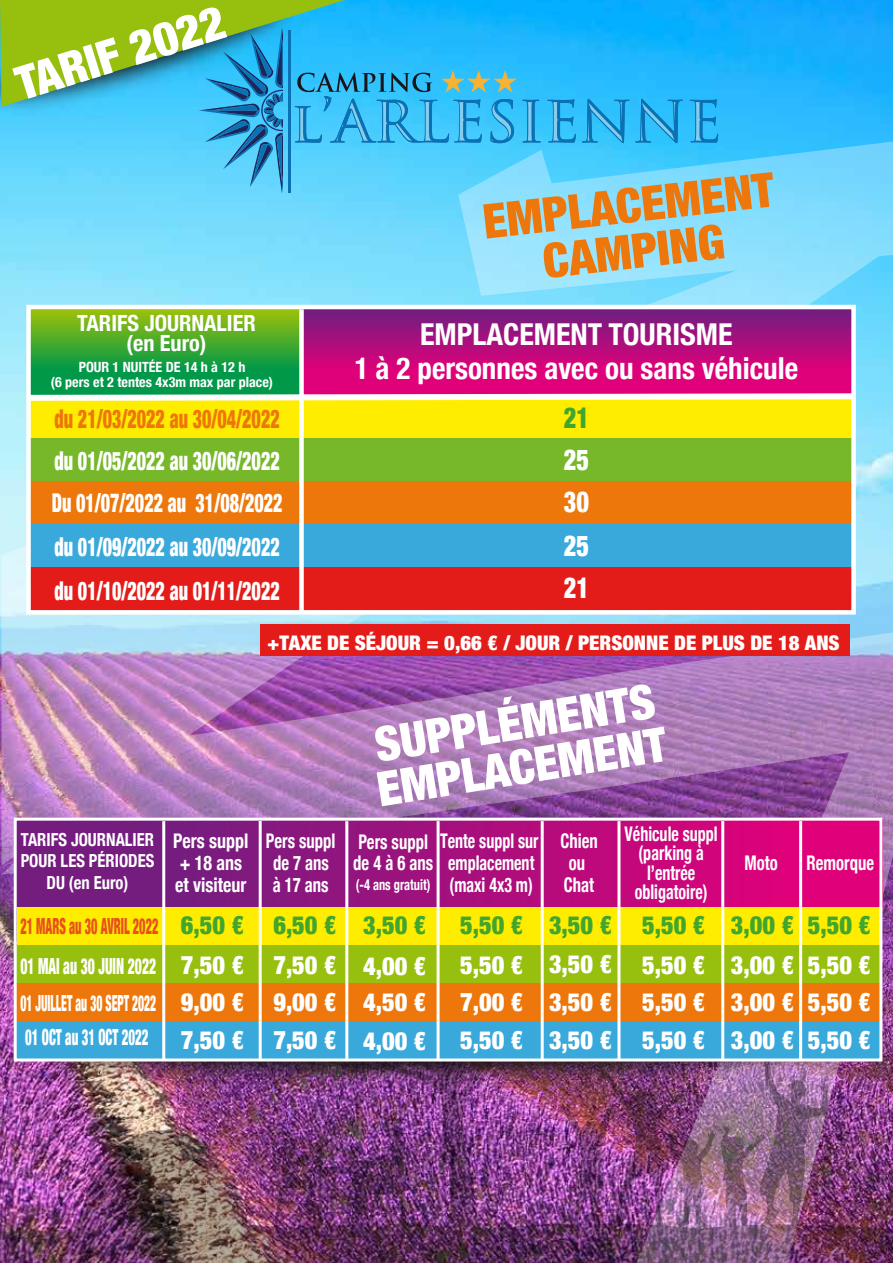
<style>
.page{position:relative;width:893px;height:1263px;background:#fff}
.page>*{position:absolute;margin:0;border:0;box-sizing:border-box;transform-origin:0 0}
.t1{font:900 condensed 48px/44.4px "Helvetica Neue";color:#fff}
.t2{font:900 condensed 48px/45.9px "Helvetica Neue";color:#ee770b;text-align:center}
.t3{font:900 condensed 46.8px "Helvetica Neue";color:#fff}
.t4{font:700 condensed 30.3px "Helvetica Neue";color:#fff;scale:.96 1}
.t5{font:700 condensed 30.15px "Helvetica Neue";color:#fff}
.t6{font:900 condensed 29.1px/43px "Helvetica Neue";color:#fff;text-align:justify;scale:.83 1}
.t7{font:900 condensed 29.1px "Helvetica Neue";color:#41a62b;scale:.83 1}
.t8{font:900 condensed 25.95px/43.5px "Helvetica Neue";color:#fff;text-align:justify;scale:.7 1}
.t9{font:900 condensed 25.95px "Helvetica Neue";color:#ee770b;scale:.7 1}
.t10{font:900 condensed 25.35px/38.1px "Helvetica Neue";color:#fff;scale:.96 1}
.t11{font:900 condensed 25.35px "Helvetica Neue";color:#41a62b;scale:.96 1}
.t12{font:700 condensed 22.35px/20.4px "Helvetica Neue";color:#fff;text-align:center}
.t13{font:900 condensed 22.2px/37px "Helvetica Neue";color:#fff;scale:.61 1}
.t14{font:900 condensed 22.2px "Helvetica Neue";color:#e8511e;scale:.55 1}
.t15{font:900 condensed 22.2px "Helvetica Neue";color:#fff;scale:.58 1}
.t16{font:700 condensed 20.25px/19.5px "Helvetica Neue";color:#fff;text-align:center;scale:.79 1}
.t17{font:700 condensed 20.25px/21.6px "Helvetica Neue";color:#fff;scale:.82 1}
.t18{font:700 condensed 20.25px/21.6px "Helvetica Neue";color:#fff;scale:.89 1}
.t19{font:900 condensed 20.1px "Helvetica Neue";color:#fff}
.t20{font:700 condensed 18px/21.6px "Helvetica Neue";color:#fff;text-align:center;scale:.92 1}
.t21{font:700 condensed 15.15px "Helvetica Neue";color:#fff;scale:.82 1}
.t22{font:700 condensed 14.1px/15px "Helvetica Neue";color:#fff;text-align:center}
</style>
<div class="page">
<img style="left:0;top:0;width:893px;height:1263px">
<img style="left:2px;top:245px;width:891px;height:620px">
<svg style="left:458px;top:141px;width:435px;height:155px;background:#80dcfd"></svg>
<svg style="left:636px;top:643px;width:257px;height:620px;background:#a26fb1"></svg>
<img style="left:1px;top:971px;width:891px;height:292px">
<div style="left:29px;top:398px;width:825px;height:40px;background:#ffed00"></div>
<svg style="left:582px;top:99px;width:47px;height:44px;background:#2cace7"></svg>
<svg style="left:635px;top:99px;width:48px;height:44px;background:#29abe8"></svg>
<svg style="left:690px;top:99px;width:28px;height:180px;background:#66cef7"></svg>
<svg style="left:0;top:0;width:576px;height:195px;background:#4dbdca"></svg>
<hr style="left:288px;top:30px;width:3px;height:163px;background:#0a72b4">
<svg style="left:31px;top:310px;width:268px;height:80px;background:#3aa731"></svg>
<svg style="left:304px;top:310px;width:547px;height:80px;background:#b50b7b"></svg>
<div style="left:28px;top:438px;width:826px;height:43px;background:#76b82a"></div>
<div style="left:28px;top:481px;width:826px;height:43px;background:#ee770b"></div>
<div style="left:28px;top:524px;width:826px;height:44px;background:#39a9dc"></div>
<div style="left:28px;top:567px;width:826px;height:44px;background:#e31c19"></div>
<div style="left:26px;top:305px;width:830px;height:310px;border:4px solid #fff"></div>
<div style="left:299px;top:309px;width:5px;height:305px;background:#fff"></div>
<svg style="left:24px;top:390px;width:836px;height:14px"></svg>
<div style="left:17px;top:906px;width:864px;height:39px;background:#ffed00"></div>
<div style="left:15px;top:819px;width:868px;height:88px;background:linear-gradient(to right,#632280,#e8007a)"></div>
<div style="left:15px;top:945px;width:867px;height:38px;background:#97bf0d"></div>
<div style="left:15px;top:983px;width:867px;height:39px;background:#ee770b"></div>
<div style="left:15px;top:1022px;width:867px;height:38px;background:#39a9dc"></div>
<hr style="left:162px;top:821px;width:3px;height:239px;background:#fff">
<div style="left:14px;top:818px;width:868px;height:243px;border:3px solid #fff"></div>
<hr style="left:617px;top:821px;width:3px;height:239px;background:#fff">
<hr style="left:721px;top:821px;width:3px;height:239px;background:#fff">
<hr style="left:259px;top:821px;width:3px;height:239px;background:#fff">
<hr style="left:345px;top:821px;width:3px;height:239px;background:#fff">
<hr style="left:541px;top:821px;width:3px;height:239px;background:#fff">
<hr style="left:799px;top:821px;width:3px;height:239px;background:#fff">
<hr style="left:437px;top:821px;width:3px;height:239px;background:#fff">
<div style="left:260px;top:624px;width:590px;height:32px;background:#e31c19"></div>
<h2 class="t3" style="left:6px;top:47px;width:218px;rotate:-17deg">TARIF 2022</h2>
<p class="t12" style="left:77px;top:311px;width:180px">TARIFS JOURNALIER (en Euro)</p>
<p class="t22" style="left:51px;top:358px;width:224px">POUR 1 NUITÉE DE 14 h à 12 h<br>(6 pers et 2 tentes 4x3m max par place)</p>
<h1 class="t2" style="left:480px;top:195px;width:294px;rotate:-6deg">EMPLACEMENT<br>CAMPING</h1>
<p class="t5" style="left:420px;top:309px;width:314px">EMPLACEMENT TOURISME</p>
<p class="t4" style="left:355px;top:343px;width:463px">1 à 2 personnes avec ou sans véhicule</p>
<p class="t7" style="left:564px;top:394px;width:32px">21</p>
<p class="t9" style="left:55px;top:398px;width:323px">du 21/03/2022 au 30/04/2022</p>
<p class="t8" style="left:52px;top:437px;width:331px">du 01/05/2022 au 30/06/2022<br>Du 01/07/2022 au 31/08/2022 du 01/09/2022 au 30/09/2022 du 01/10/2022 au 01/11/2022</p>
<p class="t6" style="left:564px;top:436px;width:32px">25</p>
<p class="t6" style="left:564px;top:479px;width:32px">30<br>25<br>21</p>
<p class="t19" style="left:267px;top:626px;width:574px">+TAXE DE SÉJOUR = 0,66 € / JOUR / PERSONNE DE PLUS DE 18 ANS</p>
<h1 class="t1" style="left:366px;top:721px;width:294px;rotate:-9deg">SUPPLÉMENTS<br>EMPLACEMENT</h1>
<p class="t18" style="left:173px;top:829px;width:86px">Pers suppl + 18 ans et visiteur</p>
<p class="t16" style="left:440px;top:829px;width:126px;line-height:21.6px">Tente suppl sur emplacement (maxi 4x3 m)</p>
<p class="t16" style="left:625px;top:822px;width:119px">Véhicule suppl (parking à l’entrée obligatoire)</p>
<p class="t20" style="left:21px;top:827px;width:147px">TARIFS JOURNALIER<br>POUR LES PÉRIODES<br>DU (en Euro)</p>
<p class="t17" style="left:266px;top:829px;width:86px;text-align:center">Pers suppl de 7 ans<br>à 17 ans</p>
<p class="t17" style="left:560px;top:829px;width:47px">Chien ou<br>Chat</p>
<p class="t17" style="left:353px;top:829px;width:99px">Pers suppl de 4 à 6 ans</p>
<p class="t21" style="left:356px;top:872px;width:93px">(-4 ans gratuit)</p>
<p class="t14" style="left:20px;top:908px;width:252px">21 MARS au 30 AVRIL 2022</p>
<p class="t13" style="left:20px;top:946px;width:224px">01 MAI au 30 JUIN 2022<br>01 JUILLET au 30 SEPT 2022</p>
<p class="t15" style="left:25px;top:1019px;width:214px">01 OCT au 31 OCT 2022</p>
<p class="t11" style="left:181px;top:904px;width:67px">6,50 €</p>
<p class="t10" style="left:181px;top:945px;width:67px;line-height:37.5px;text-align:justify">7,50 € 9,00 € 7,50 €</p>
<p class="t11" style="left:273px;top:904px;width:67px">6,50 €</p>
<p class="t10" style="left:273px;top:945px;width:67px;line-height:37.5px;text-align:justify">7,50 € 9,00 € 7,50 €</p>
<p class="t11" style="left:363px;top:904px;width:67px">3,50 €</p>
<p class="t10" style="left:363px;top:945px;width:67px">4,00 €</p>
<p class="t10" style="left:363px;top:982px;width:67px">4,50 €<br>4,00 €</p>
<p class="t11" style="left:460px;top:904px;width:160px">5,50 € 3,50 €</p>
<p class="t10" style="left:549px;top:943px;width:67px;text-align:justify">3,50 € 3,50 € 3,50 €</p>
<p class="t10" style="left:460px;top:945px;width:67px">5,50 €</p>
<p class="t10" style="left:460px;top:982px;width:67px">7,00 €<br>5,50 €</p>
<p class="t11" style="left:642px;top:904px;width:67px">5,50 €</p>
<p class="t10" style="left:642px;top:945px;width:67px">5,50 €</p>
<p class="t10" style="left:642px;top:982px;width:67px">5,50 €<br>5,50 €</p>
<p class="t17" style="left:744px;top:851px;width:42px">Moto</p>
<p class="t17" style="left:807px;top:851px;width:84px">Remorque</p>
<p class="t11" style="left:731px;top:904px;width:67px">3,00 €</p>
<p class="t11" style="left:808px;top:904px;width:67px">5,50 €</p>
<p class="t10" style="left:731px;top:945px;width:67px">3,00 €</p>
<p class="t10" style="left:808px;top:945px;width:67px">5,50 €</p>
<p class="t10" style="left:731px;top:982px;width:67px">3,00 €<br>3,00 €</p>
<p class="t10" style="left:808px;top:982px;width:67px">5,50 €<br>5,50 €</p>
</div>
